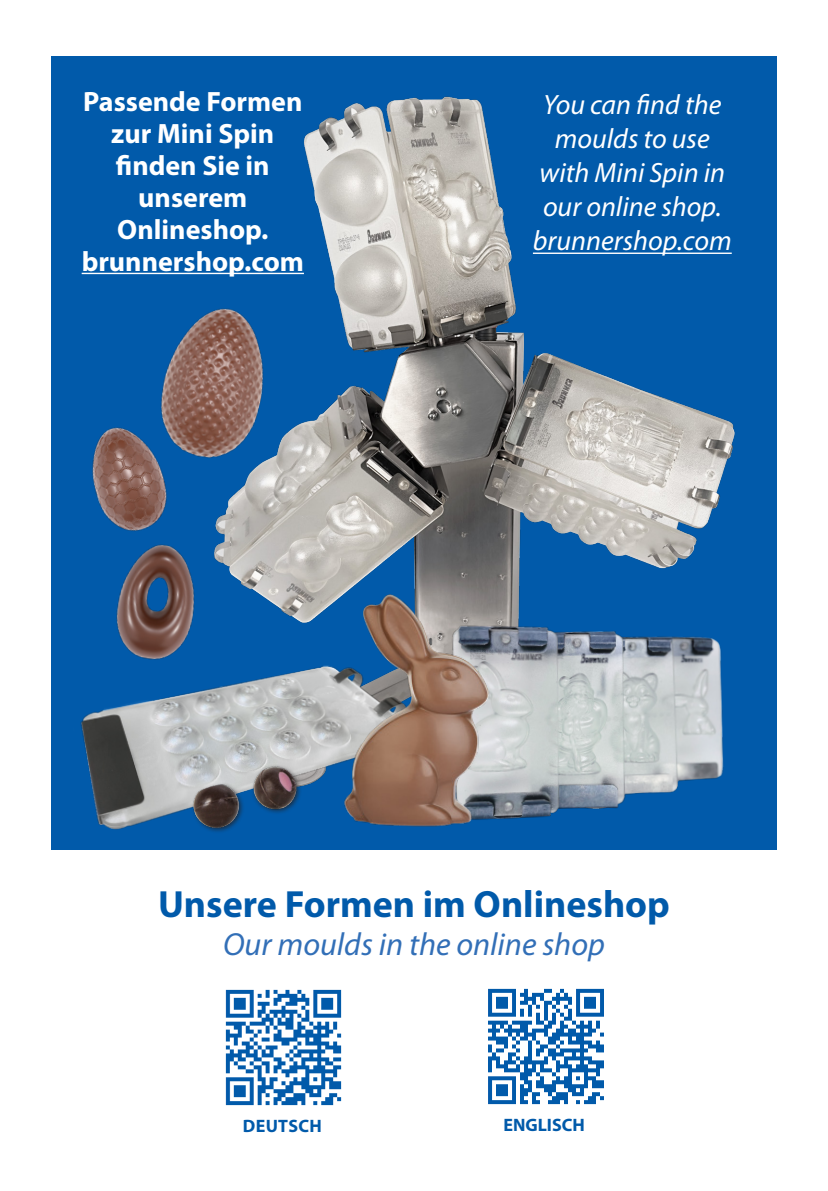
<style>
.page{position:relative;width:828px;height:1191px;background:#fff}
.page>*{position:absolute;margin:0;border:0;box-sizing:border-box;transform-origin:0 0}
.Fließtext_D{font:700 38px "Myriad Pro";color:#015aaa}
.t1{font:italic 32px "Myriad Pro";color:#326fb7}
.Fließtext_D-2{font:700 28px "Myriad Pro";color:#fff}
.t2{font:italic 28px "Myriad Pro";color:#fff}
.t3{font:700 18px "Myriad Pro";color:#015aaa}
.t4{font:700 18px "Myriad Pro";letter-spacing:.02em;color:#015aaa}
</style>
<div class="page">
<div style="left:51px;top:57px;width:726px;height:793px;background:#015aaa"></div>
<img style="left:156px;top:96px;width:579px;height:527px">
<img style="left:525px;top:602px;width:210px;height:216px">
<img style="left:80px;top:669px;width:233px;height:161px">
<img style="left:158px;top:711px;width:155px;height:121px">
<img style="left:88px;top:534px;width:137px;height:137px">
<img style="left:156px;top:286px;width:161px;height:199px">
<img style="left:313px;top:581px;width:212px;height:246px">
<img style="left:88px;top:403px;width:115px;height:149px">
<img style="left:488px;top:988px;width:116px;height:117px">
<img style="left:225px;top:989px;width:117px;height:117px">
<hr style="left:82px;top:273px;width:222px;height:1px;background:#fff">
<hr style="left:533px;top:252px;width:199px;height:2px;background:#fff">
<p class="Fließtext_D-2" style="left:83px;top:83px;width:221px">Passende Formen</p>
<p class="Fließtext_D-2" style="left:111px;top:115px;width:164px">zur Mini Spin</p>
<p class="Fließtext_D-2" style="left:116px;top:147px;width:155px">finden Sie in</p>
<p class="Fließtext_D-2" style="left:138px;top:179px;width:110px">unserem</p>
<p class="Fließtext_D-2" style="left:117px;top:211px;width:152px">Onlineshop.</p>
<p class="Fließtext_D-2" style="left:82px;top:243px;width:224px">brunnershop.com</p>
<p class="t2" style="left:543px;top:88px;width:180px">You can find the</p>
<p class="t2" style="left:555px;top:122px;width:156px">moulds to use</p>
<p class="t2" style="left:539px;top:156px;width:187px">with Mini Spin in</p>
<p class="t2" style="left:543px;top:190px;width:180px">our online shop.</p>
<p class="t2" style="left:533px;top:224px;width:200px">brunnershop.com</p>
<p class="Fließtext_D" style="left:158px;top:879px;width:513px">Unsere Formen im Onlineshop</p>
<p class="t1" style="left:223px;top:925px;width:383px">Our moulds in the online shop</p>
<p class="t4" style="left:243px;top:1114px;width:81px">DEUTSCH</p>
<p class="t3" style="left:503px;top:1113px;width:83px">ENGLISCH</p>
</div>
